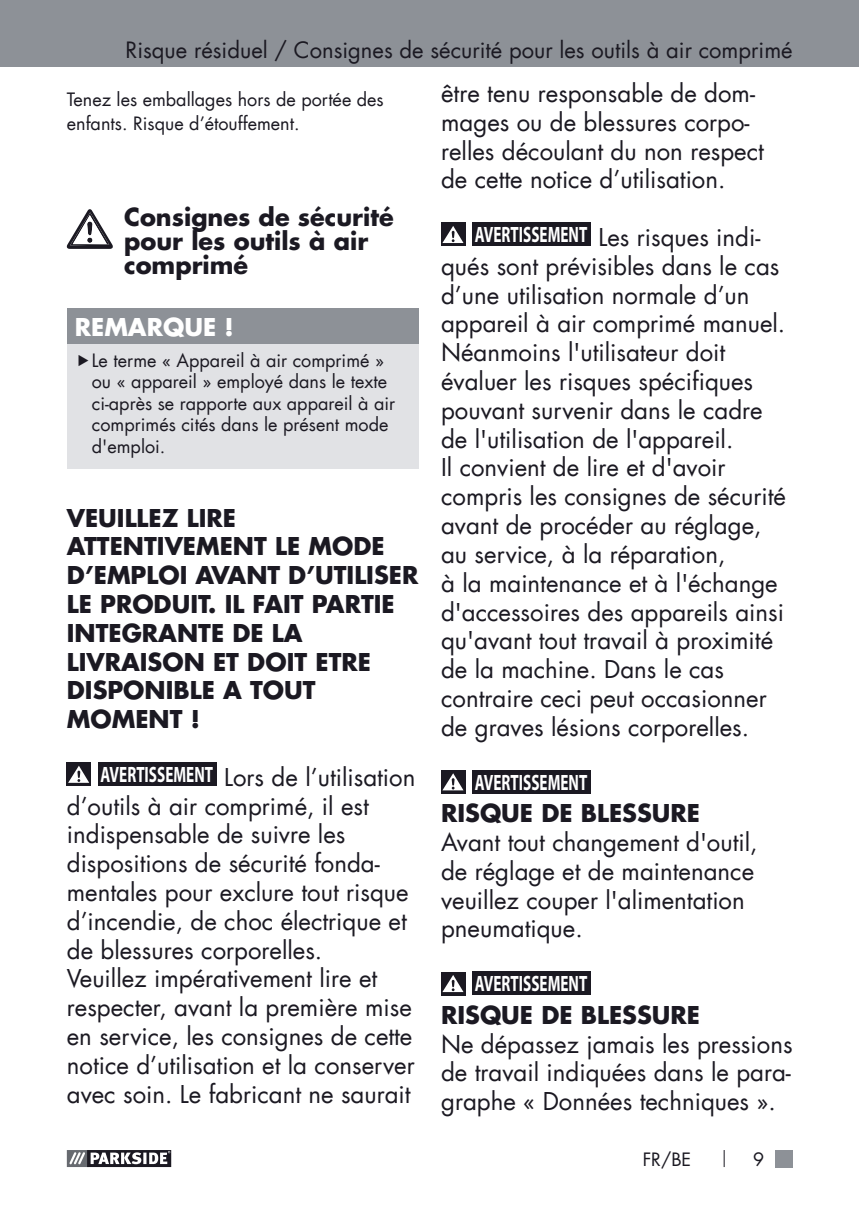
<style>
.page{position:relative;width:859px;height:1210px;background:#fff}
.page>*{position:absolute;margin:0;border:0;box-sizing:border-box;transform-origin:0 0}
.t1{font:24px/28.8px "Futura LT";color:#1b1922}
.t2{font:700 24px/28.8px "Futura LT";color:#1b1922}
.t3{font:700 24px "Futura LT";color:#fff}
.t4{font:700 22.2px "Myriad Pro";color:#fff;scale:.68 1}
.t5{font:22px "Futura LT";color:#1b1922}
.t6{font:18px/21.6px "Futura LT";color:#1b1922}
</style>
<div class="page">
<div style="left:0;top:0;width:859px;height:67px;background:#8d9197"></div>
<svg style="left:67px;top:1150px;width:104px;height:17px"></svg>
<div style="left:775px;top:1150px;width:17px;height:17px;background:#8d9197"></div>
<svg style="left:723px;top:1150px;width:1px;height:17px"></svg>
<svg style="left:67px;top:209px;width:46px;height:40px"></svg>
<div style="left:67px;top:308px;width:351px;height:36px;background:#8d9197"></div>
<div style="left:67px;top:344px;width:351px;height:124px;background:#e1e2e5"></div>
<div style="left:98px;top:762px;width:119px;height:24px;background:#1b1922"></div>
<div style="left:67px;top:762px;width:24px;height:24px;background:#1b1922"></div>
<svg style="left:68px;top:765px;width:21px;height:18px"></svg>
<div style="left:473px;top:223px;width:118px;height:23px;background:#1b1922"></div>
<div style="left:441px;top:223px;width:24px;height:23px;background:#1b1922"></div>
<svg style="left:442px;top:226px;width:21px;height:17px"></svg>
<div style="left:473px;top:770px;width:118px;height:23px;background:#1b1922"></div>
<svg style="left:441px;top:770px;width:24px;height:23px"></svg>
<svg style="left:442px;top:773px;width:21px;height:17px"></svg>
<div style="left:473px;top:972px;width:118px;height:23px;background:#1b1922"></div>
<div style="left:441px;top:972px;width:24px;height:23px;background:linear-gradient(to right,#24222b,#211f27)"></div>
<svg style="left:442px;top:975px;width:21px;height:17px"></svg>
<p class="t5" style="left:125px;top:36px;width:669px">Risque résiduel / Consignes de sécurité pour les outils à air comprimé</p>
<p class="t6" style="left:67px;top:88px;width:318px;line-height:24px">Tenez les emballages hors de portée des enfants. Risque d’étouffement.</p>
<p class="t2" style="left:124px;top:205px;width:271px;line-height:24px">Consignes de sécurité pour les outils à air comprimé</p>
<p class="t3" style="left:75px;top:311px;width:160px">REMARQUE !</p>
<p class="t6" style="left:92px;top:349px;width:305px">Le terme « Appareil à air comprimé » ou « appareil » employé dans le texte ci-après se rapporte aux appareil à air comprimés cités dans le présent mode d'emploi.</p>
<p class="t2" style="left:67px;top:503px;width:353px">VEUILLEZ LIRE<br>ATTENTIVEMENT LE MODE<br>D’EMPLOI AVANT D’UTILISER<br>LE PRODUIT. IL FAIT PARTIE<br>INTEGRANTE DE LA<br>LIVRAISON ET DOIT ETRE<br>DISPONIBLE A TOUT<br>MOMENT !</p>
<p class="t1" style="left:67px;top:763px;width:350px;text-indent:34px"><sup>AVERTISSEMENT</sup> Lors de l’utilisation d’outils à air comprimé, il est indispensable de suivre les dispositions de sécurité fonda&shy;mentales pour exclure tout risque d’incendie, de choc électrique et de blessures corporelles.<br>Veuillez impérativement lire et respecter, avant la première mise en service, les consignes de cette notice d’utilisation et la conserver avec soin. Le fabricant ne saurait</p>
<p class="t1" style="left:441px;top:79px;width:324px">être tenu responsable de dom&shy;mages ou de blessures corpo&shy;relles découlant du non respect de cette notice d’utilisation.</p>
<p class="t1" style="left:441px;top:223px;width:346px;text-indent:34px"><sup>AVERTISSEMENT</sup> Les risques indi&shy;qués sont prévisibles dans le cas d’une utilisation normale d’un appareil à air comprimé manuel.<br>Néanmoins l'utilisateur doit évaluer les risques spécifiques pouvant survenir dans le cadre de l'utilisation de l'appareil.<br>Il convient de lire et d'avoir compris les consignes de sécurité avant de procéder au réglage, au service, à la réparation,<br>à la maintenance et à l'échange d'accessoires des appareils ainsi qu'avant tout travail à proximité de la machine. Dans le cas contraire ceci peut occasionner de graves lésions corporelles.</p>
<p class="t4" style="left:475px;top:767px;width:167px">AVERTISSEMENT</p>
<p class="t2" style="left:441px;top:798px;width:260px">RISQUE DE BLESSURE</p>
<p class="t1" style="left:441px;top:828px;width:318px">Avant tout changement d'outil, de réglage et de maintenance veuillez couper l'alimentation pneumatique.</p>
<p class="t4" style="left:475px;top:969px;width:167px">AVERTISSEMENT</p>
<p class="t2" style="left:441px;top:1000px;width:260px">RISQUE DE BLESSURE</p>
<p class="t1" style="left:441px;top:1029px;width:353px;text-align:justify">Ne dépassez jamais les pressions de travail indiquées dans le para&shy;graphe « Données techniques ».</p>
<p class="t6" style="left:643px;top:1148px;width:50px">FR/BE</p>
<p class="t6" style="left:753px;top:1148px;width:13px">9</p>
</div>
